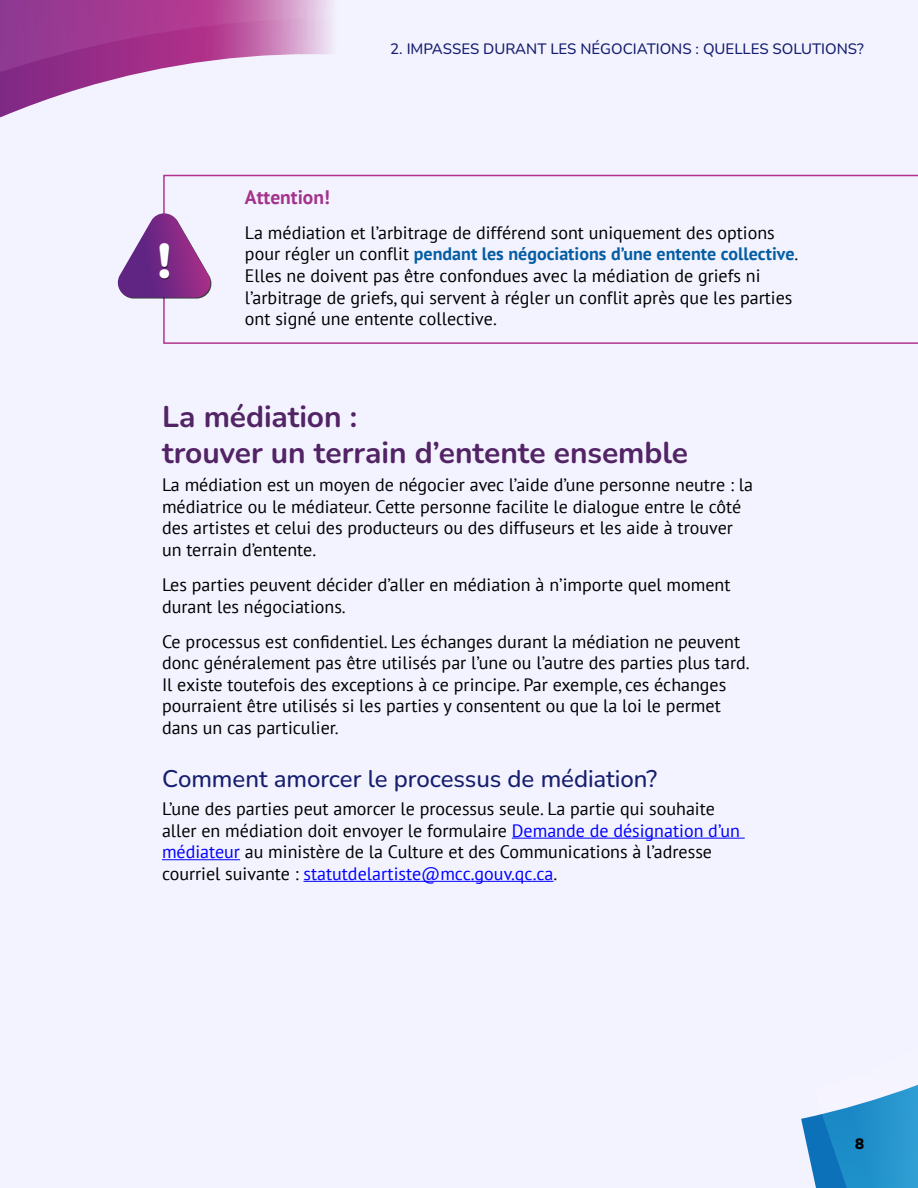
<style>
.page{position:relative;width:918px;height:1188px;background:#f3f3ff}
.page>*{position:absolute;margin:0;border:0;box-sizing:border-box;transform-origin:0 0}
.t1{font:900 49.05px "Nunito";color:#000}
.t2{font:700 30px/36px "Nunito";letter-spacing:-.005em;color:#522465}
.t3{font:500 24px "Nunito";letter-spacing:-.005em;color:#161e6f}
.t4{font:700 19.5px "PT Sans";color:#a3338c}
.P{font:18px/21.6px "PT Sans";color:#000}
.t5{font:500 15px "Nunito";color:#161e6f}
.t6{font:900 15px "Nunito";color:#000}
.s1{font-weight:700;color:#055ea3}
.s2{color:#00f}
</style>
<div class="page">
<svg style="left:801px;top:1085px;width:117px;height:103px"></svg>
<svg style="left:0;top:0;width:333px;height:118px"></svg>
<svg style="left:163px;top:175px;width:755px;height:169px"></svg>
<svg style="left:117px;top:213px;width:97px;height:86px"></svg>
<hr style="left:512px;top:838px;width:233px;height:1px;background:#00f">
<hr style="left:162px;top:859px;width:78px;height:1px;background:#00f">
<hr style="left:303px;top:881px;width:251px;height:1px;background:#00f">
<h1 class="t1" style="left:159px;top:227px;width:15px">!</h1>
<p class="t5" style="left:390px;top:38px;width:201px">2. IM PASSES DURANT LES NÉGOCI</p>
<p class="t5" style="left:637px;top:38px;width:20px">ATION</p>
<p class="t5" style="left:682px;top:38px;width:42px">S : QUELLE</p>
<p class="t5" style="left:759px;top:38px;width:33px">S SOLUTION</p>
<p class="t5" style="left:848px;top:38px;width:18px">S?</p>
<p class="t4" style="left:245px;top:184px;width:86px">Attention!</p>
<p class="P" style="left:245px;top:221px;width:555px">La médiation et l’arbitrage de différend sont uniquement des options pour régler un conflit <span class="s1">pendant les négociations d’une entente collective</span>.<br>Elles ne doivent pas être confondues avec la médiation de griefs ni l’arbitrage de griefs, qui servent à régler un conflit après que les parties ont signé une entente collective.</p>
<h3 class="t2" style="left:162px;top:397px;width:528px">La médiation :<br>trouver un terrain d’entente ensemble</h3>
<p class="P" style="left:162px;top:473px;width:592px">La médiation est un moyen de négocier avec l’aide d’une personne neutre : la médiatrice ou le médiateur. Cette personne facilite le dialogue entre le côté des artistes et celui des producteurs ou des diffuseurs et les aide à trouver un terrain d’entente.</p>
<p class="P" style="left:162px;top:573px;width:570px">Les parties peuvent décider d’aller en médiation à n’importe quel moment durant les négociations.</p>
<p class="P" style="left:162px;top:630px;width:589px">Ce processus est confidentiel. Les échanges durant la médiation ne peuvent donc généralement pas être utilisés par l’une ou l’autre des parties plus tard.<br>Il existe toutefois des exceptions à ce principe. Par exemple, ces échanges pourraient être utilisés si les parties y consentent ou que la loi le permet dans un cas particulier.</p>
<h4 class="t3" style="left:162px;top:762px;width:497px">COMMENT AMORCER LE PROCESSUS DE MÉDIATION?</h4>
<p class="P" style="left:162px;top:798px;width:579px">L’une des parties peut amorcer le processus seule. La partie qui souhaite aller en médiation doit envoyer le formulaire <span class="s2">Demande de désignation d’un médiateur</span> au ministère de la Culture et des Communications à l’adresse courriel suivante : <span class="s2">statutdelartiste@mcc.gouv.qc.ca</span>.</p>
<p class="t6" style="left:855px;top:1134px;width:10px">8</p>
</div>
